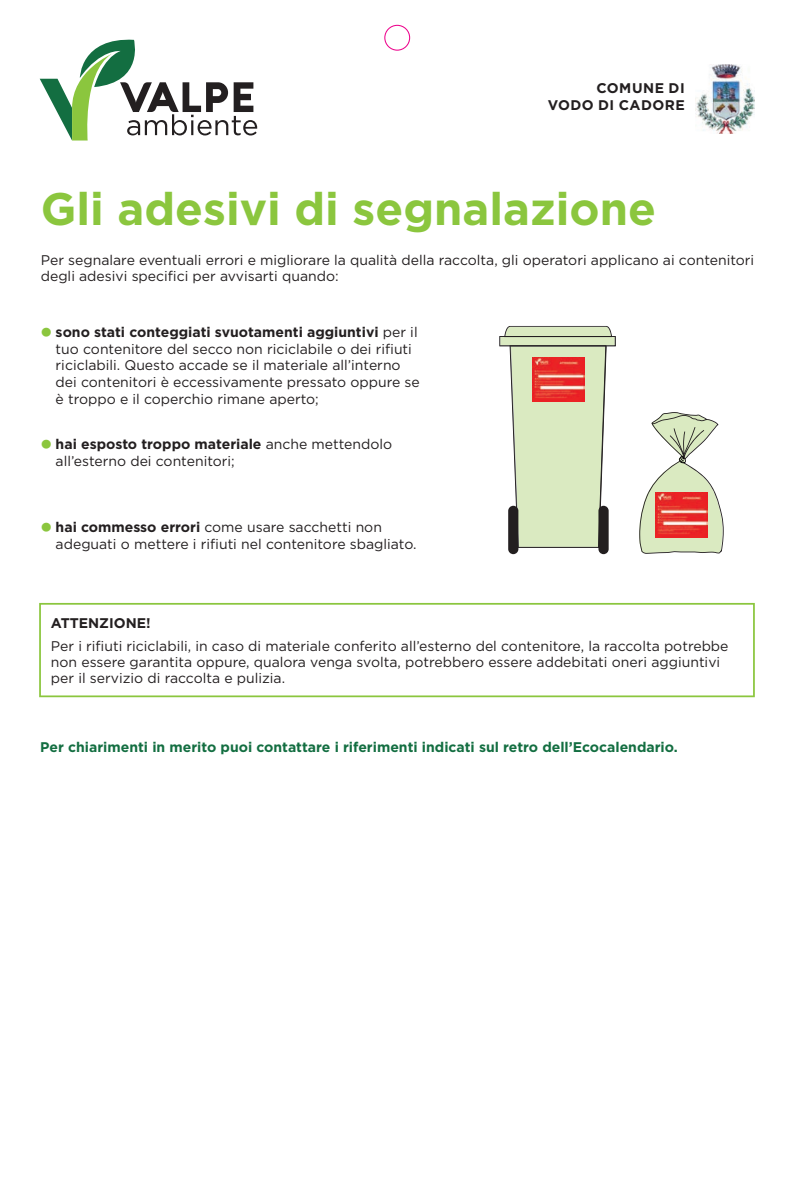
<style>
.page{position:relative;width:794px;height:1191px;background:#fff}
.page>*{position:absolute;margin:0;border:0;box-sizing:border-box;transform-origin:0 0}
.t1{font:700 45.5px "Gotham";color:#8bc63e}
.t2{font:14px/16.6px "Gotham";color:#231f20}
.t3{font:700 14px "Gotham";color:#136e41}
.t4{font:700 14px/16.8px "Gotham";letter-spacing:.03em;color:#231f20;text-align:right}
.t5{font:700 14px "Gotham";color:#231f20}
.s1{font-family:"Arial";font-weight:700;font-size:31.5px;color:#8bc63e}
.s2{font-weight:700}
</style>
<div class="page">
<svg style="left:40px;top:39px;width:217px;height:101px"></svg>
<svg style="left:39px;top:603px;width:716px;height:94px"></svg>
<div style="left:508px;top:506px;width:10px;height:48px;background:#231f20;border-radius:5px"></div>
<div style="left:598px;top:506px;width:10px;height:48px;background:#231f20;border-radius:5px"></div>
<svg style="left:499px;top:326px;width:117px;height:222px"></svg>
<svg style="left:639px;top:412px;width:85px;height:142px"></svg>
<img style="left:532px;top:357px;width:52px;height:45px">
<img style="left:655px;top:493px;width:52px;height:44px">
<svg style="left:384px;top:25px;width:26px;height:26px"></svg>
<img style="left:696px;top:64px;width:58px;height:70px">
<p class="t4" style="left:548px;top:79px;width:138px">COMUNE DI<br>VODO DI CADORE</p>
<h1 class="t1" style="left:41px;top:179px;width:616px">Gli adesivi di segnalazione</h1>
<p class="t2" style="left:41px;top:251px;width:715px">Per segnalare eventuali errori e migliorare la qualità della raccolta, gli operatori applicano ai contenitori degli adesivi specifici per avvisarti quando:</p>
<p class="t2" style="left:56px;top:323px;width:366px;text-indent:-15px"><span class="s1">•</span> <span class="s2">sono stati conteggiati svuotamenti aggiuntivi</span> per il tuo contenitore del secco non riciclabile o dei rifiuti riciclabili. Questo accade se il materiale all’interno dei contenitori è eccessivamente pressato oppure se è troppo e il coperchio rimane aperto;</p>
<p class="t2" style="left:56px;top:435px;width:338px;text-indent:-15px"><span class="s1">•</span> <span class="s2">hai esposto troppo materiale</span> anche mettendolo all’esterno dei contenitori;</p>
<p class="t2" style="left:56px;top:518px;width:362px;text-indent:-15px"><span class="s1">•</span> <span class="s2">hai commesso errori</span> come usare sacchetti non adeguati o mettere i rifiuti nel contenitore sbagliato.</p>
<p class="t5" style="left:51px;top:613px;width:101px">ATTENZIONE!</p>
<p class="t2" style="left:51px;top:638px;width:679px;line-height:15.8px">Per i rifiuti riciclabili, in caso di materiale conferito all’esterno del contenitore, la raccolta potrebbe non essere garantita oppure, qualora venga svolta, potrebbero essere addebitati oneri aggiuntivi per il servizio di raccolta e pulizia.</p>
<p class="t3" style="left:40px;top:737px;width:639px">Per chiarimenti in merito puoi contattare i riferimenti indicati sul retro dell’Ecocalendario.</p>
</div>
